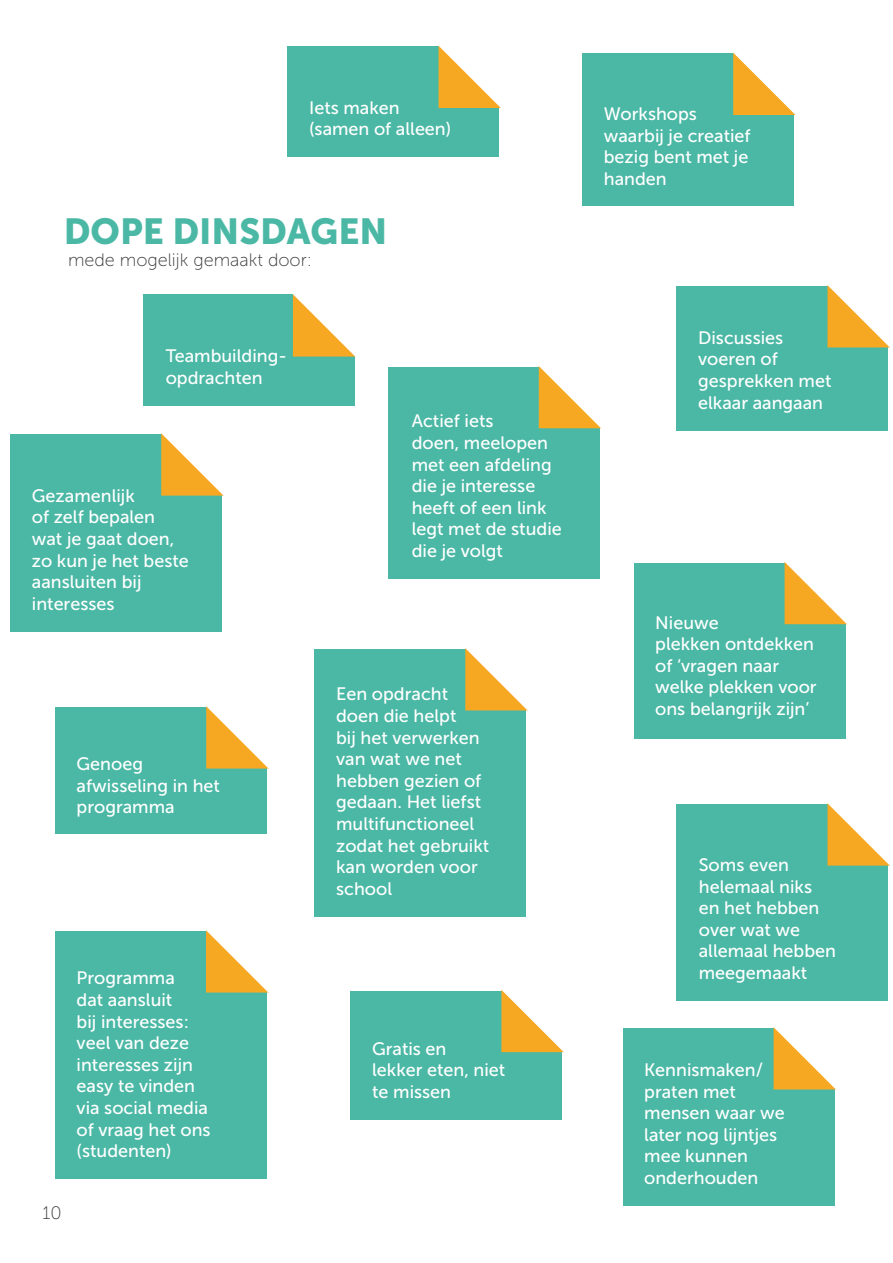
<style>
.page{position:relative;width:893px;height:1263px;background:#fff}
.page>*{position:absolute;margin:0;border:0;box-sizing:border-box;transform-origin:0 0}
.t1{font:36px "Museo Sans 900";color:#4bb8a5}
.t2{font:18px/21.6px "Museo Sans 500";color:#fff}
.t3{font:18px "Museo Sans 100";color:#373636}
</style>
<div class="page">
<div style="left:388px;top:367px;width:211px;height:212px;background:#4bb8a5"></div>
<svg style="left:538px;top:365px;width:64px;height:66px;background:#f2d395"></svg>
<div style="left:55px;top:931px;width:211px;height:248px;background:#4bb8a5"></div>
<svg style="left:206px;top:930px;width:63px;height:66px;background:#f2d293"></svg>
<div style="left:11px;top:434px;width:211px;height:197px;background:#4bb8a5"></div>
<svg style="left:161px;top:433px;width:63px;height:63px;background:#f9d392"></svg>
<div style="left:677px;top:286px;width:211px;height:144px;background:#4bb8a5"></div>
<svg style="left:827px;top:285px;width:63px;height:63px;background:#f8d391"></svg>
<div style="left:315px;top:649px;width:211px;height:267px;background:#4bb8a5"></div>
<svg style="left:465px;top:648px;width:63px;height:63px;background:#f8d392"></svg>
<div style="left:623px;top:1028px;width:211px;height:177px;background:#4bb8a5"></div>
<svg style="left:773px;top:1027px;width:63px;height:66px;background:#f0d292"></svg>
<div style="left:583px;top:54px;width:211px;height:152px;background:#4bb8a5"></div>
<svg style="left:730px;top:52px;width:66px;height:63px;background:#f2d293"></svg>
<div style="left:288px;top:47px;width:211px;height:110px;background:#4bb8a5"></div>
<svg style="left:435px;top:45px;width:66px;height:63px;background:#f1d293"></svg>
<div style="left:634px;top:563px;width:211px;height:175px;background:#4bb8a5"></div>
<svg style="left:784px;top:561px;width:64px;height:66px;background:#f2d395"></svg>
<div style="left:677px;top:804px;width:211px;height:196px;background:#4bb8a5"></div>
<svg style="left:827px;top:803px;width:63px;height:63px;background:#f8d392"></svg>
<div style="left:144px;top:294px;width:211px;height:112px;background:#4bb8a5"></div>
<svg style="left:292px;top:294px;width:64px;height:63px;background:#f7d393"></svg>
<div style="left:351px;top:991px;width:211px;height:128px;background:#4bb8a5"></div>
<svg style="left:501px;top:989px;width:63px;height:64px;background:#f7d393"></svg>
<div style="left:56px;top:707px;width:211px;height:127px;background:#4bb8a5"></div>
<svg style="left:206px;top:706px;width:63px;height:63px;background:#f9d392"></svg>
<p class="t2" style="left:309px;top:97px;width:144px">Iets maken (samen of alleen)</p>
<h1 class="t1" style="left:64px;top:211px;width:325px">DOPE DINSDAGEN</h1>
<p class="t3" style="left:68px;top:250px;width:246px">mede mogelijk gemaakt door:</p>
<p class="t2" style="left:166px;top:345px;width:123px">Teambuilding&shy;opdrachten</p>
<p class="t2" style="left:32px;top:485px;width:159px">Gezamenlijk<br>of zelf bepalen wat je gaat doen, zo kun je het beste aansluiten bij interesses</p>
<p class="t2" style="left:77px;top:753px;width:145px">Genoeg afwisseling in het programma</p>
<p class="t2" style="left:77px;top:967px;width:136px">Programma<br>dat aansluit<br>bij interesses: veel van deze interesses zijn easy te vinden via social media of vraag het ons (studenten)</p>
<p class="t3" style="left:43px;top:1203px;width:21px">10</p>
<p class="t2" style="left:412px;top:410px;width:152px">Actief iets<br>doen, meelopen met een afdeling die je interesse heeft of een link legt met de studie die je volgt</p>
<p class="t2" style="left:336px;top:683px;width:155px">Een opdracht doen die helpt<br>bij het verwerken van wat we net hebben gezien of gedaan. Het liefst multifunctioneel zodat het gebruikt kan worden voor school</p>
<p class="t2" style="left:372px;top:1038px;width:135px">Gratis en<br>lekker eten, niet te missen</p>
<p class="t2" style="left:604px;top:103px;width:148px">Workshops waarbij je creatief bezig bent met je handen</p>
<p class="t2" style="left:698px;top:327px;width:135px">Discussies voeren of gesprekken met elkaar aangaan</p>
<p class="t2" style="left:655px;top:612px;width:163px">Nieuwe<br>plekken ontdekken of ‘vragen naar welke plekken voor ons belangrijk zijn’</p>
<p class="t2" style="left:699px;top:854px;width:139px">Soms even helemaal niks en het hebben over wat we allemaal hebben meegemaakt</p>
<p class="t2" style="left:644px;top:1059px;width:142px">Kennismaken/ praten met mensen waar we later nog lijntjes mee kunnen onderhouden</p>
</div>
